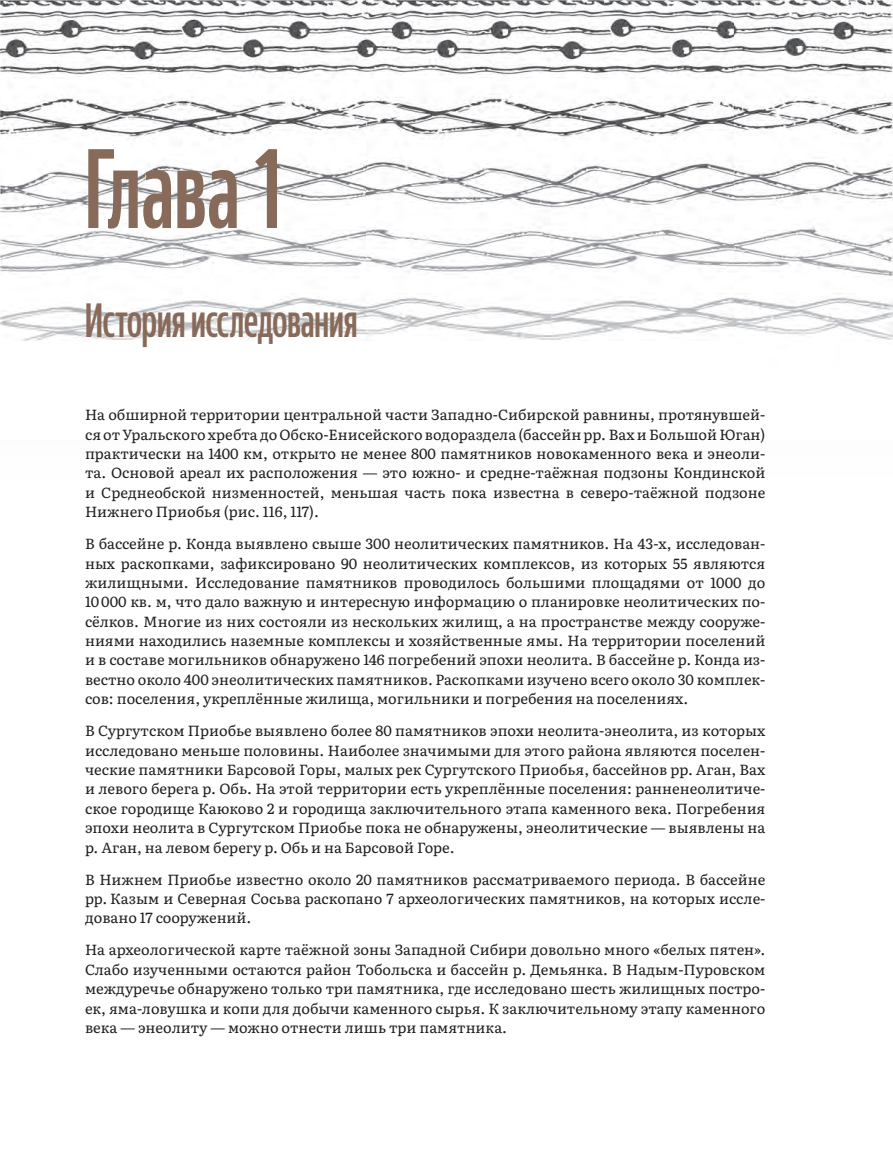
<style>
.page{position:relative;width:893px;height:1149px;background:#fff}
.page>*{position:absolute;margin:0;border:0;box-sizing:border-box;transform-origin:0 0}
.t1{font:extra-condensed 112.5px "Fact";letter-spacing:.01em;color:#876a5a}
.t2{font:extra-condensed 48px "Fact";color:#876a5a}
.t3{font:14.7px/19.4px "Literata TT Text";color:#231f20;text-align:justify}
</style>
<div class="page">
<img style="left:0;top:0;width:892px;height:341px">
<h1 class="t1" style="left:85px;top:143px;width:198px">Глава 1</h1>
<h2 class="t2" style="left:85px;top:301px;width:274px">История исследования</h2>
<p class="t3" style="left:85px;top:406px;width:682px">На обширной территории центральной части Западно-Сибирской равнины, протянувшей&shy;ся от Уральского хребта до Обско-Енисейского водораздела (бассейн рр. Вах и Большой Юган) практически на 1400 км, открыто не менее 800 памятников новокаменного века и энеоли&shy;та. Основой ареал их расположения — это южно- и средне-таёжная подзоны Кондинской и Среднеобской низменностей, меньшая часть пока известна в северо-таёжной подзоне Нижнего Приобья (рис. 116, 117).</p>
<p class="t3" style="left:85px;top:535px;width:682px">В бассейне р. Конда выявлено свыше 300 неолитических памятников. На 43-x, исследован&shy;ных раскопками, зафиксировано 90 неолитических комплексов, из которых 55 являются жилищными. Исследование памятников проводилось большими площадями от 1000 до 10 000 кв. м, что дало важную и интересную информацию о планировке неолитических по&shy;сёлков. Многие из них состояли из нескольких жилищ, а на пространстве между сооруже&shy;ниями находились наземные комплексы и хозяйственные ямы. На территории поселений и в составе могильников обнаружено 146 погребений эпохи неолита. В бассейне р. Конда из&shy;вестно около 400 энеолитических памятников. Раскопками изучено всего около 30 комплек&shy;сов: поселения, укреплённые жилища, могильники и погребения на поселениях.</p>
<p class="t3" style="left:85px;top:722px;width:682px">В Сургутском Приобье выявлено более 80 памятников эпохи неолита-энеолита, из которых исследовано меньше половины. Наиболее значимыми для этого района являются поселен&shy;ческие памятники Барсовой Горы, малых рек Сургутского Приобья, бассейнов рр. Аган, Вах и левого берега р. Обь. На этой территории есть укреплённые поселения: ранненеолитиче&shy;ское городище Каюково 2 и городища заключительного этапа каменного века. Погребения эпохи неолита в Сургутском Приобье пока не обнаружены, энеолитические — выявлены на р. Аган, на левом берегу р. Обь и на Барсовой Горе.</p>
<p class="t3" style="left:85px;top:870px;width:682px">В Нижнем Приобье известно около 20 памятников рассматриваемого периода. В бассейне рр. Казым и Северная Сосьва раскопано 7 археологических памятников, на которых иссле&shy;довано 17 сооружений.</p>
<p class="t3" style="left:85px;top:941px;width:682px">На археологической карте таёжной зоны Западной Сибири довольно много «белых пятен».<br>Слабо изученными остаются район Тобольска и бассейн р. Демьянка. В Надым-Пуровском междуречье обнаружено только три памятника, где исследовано шесть жилищных постро&shy;ек, яма-ловушка и копи для добычи каменного сырья. К заключительному этапу каменного века — энеолиту — можно отнести лишь три памятника.</p>
</div>
